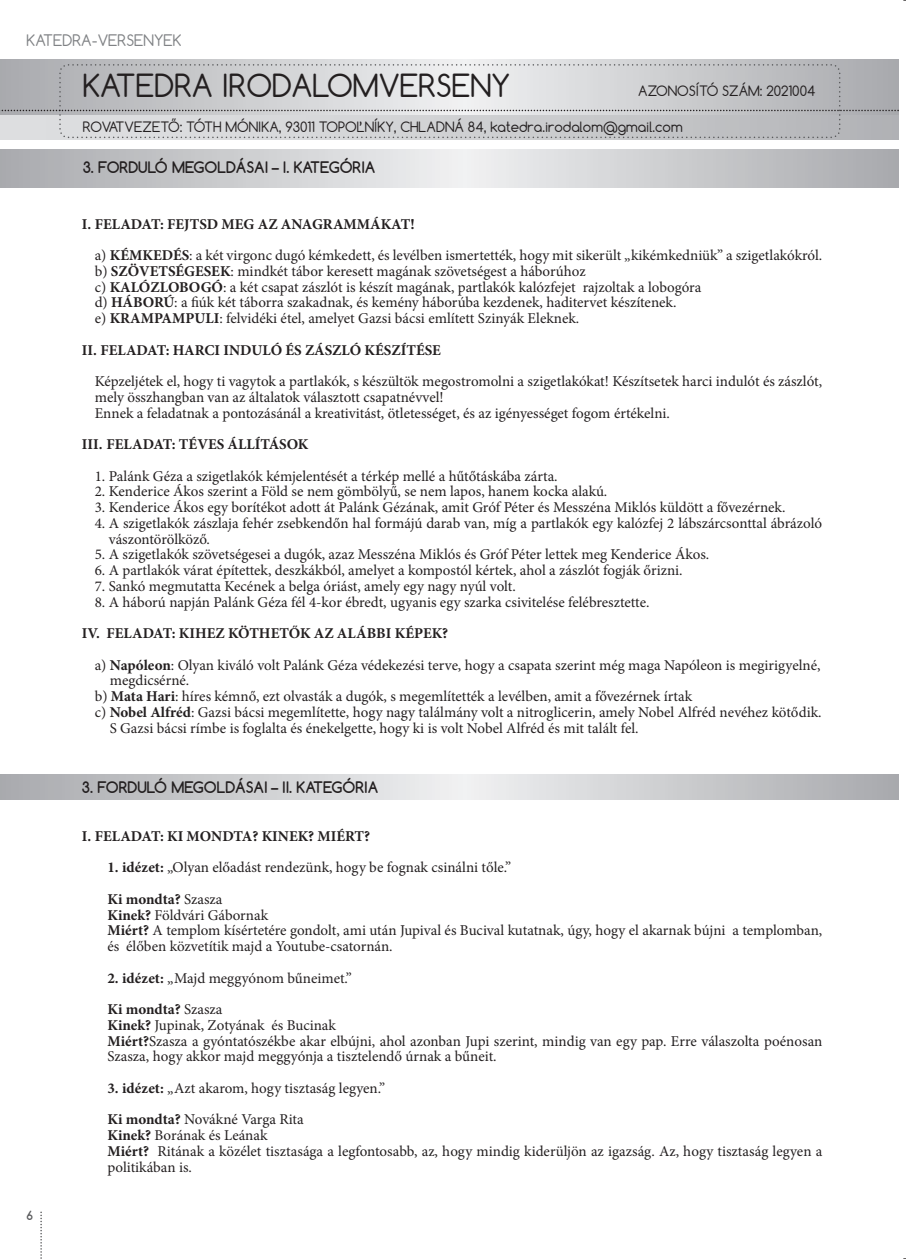
<style>
.page{position:relative;width:906px;height:1259px;background:#fff}
.page>*{position:absolute;margin:0;border:0;box-sizing:border-box;transform-origin:0 0}
.t1{font:30px "Comfortaa";color:#231f20}
.t2{font:15px/15.8px "Minion Pro";color:#231f20}
.t3{font:700 15px "Minion Pro";color:#231f20}
.t4{font:700 15px "Comfortaa";color:#231f20}
.t5{font:15px "Comfortaa";color:#808285}
.t6{font:13.5px "Comfortaa";color:#231f20}
.t7{font:700 12px "Comfortaa";color:#57585a}
.s1{font-weight:700}
</style>
<div class="page">
<svg style="left:0;top:125px;width:898px;height:15px;background:#cacbcd"></svg>
<svg style="left:59px;top:64px;width:781px;height:74px;background:#cbccce"></svg>
<svg style="left:0;top:77px;width:898px;height:48px;background:#cacacd"></svg>
<svg style="left:40px;top:1212px;width:2px;height:47px"></svg>
<p class="t5" style="left:27px;top:34px;width:156px">KATEDRA-VERSENYEK</p>
<h1 class="t1" style="left:83px;top:74px;width:429px">KATEDRA IRODALOMVERSENY</h1>
<p class="t6" style="left:638px;top:86px;width:179px">AZONOSÍTÓ SZÁM: 2021004</p>
<p class="t6" style="left:83px;top:122px;width:601px">ROVATVEZETŐ: TÓTH MÓNIKA, 93011 TOPOĽNÍKY, CHLADNÁ 84, katedra.irodalom@gmail.com</p>
<p class="t4" style="left:83px;top:158px;width:294px">3. FORDULÓ MEGOLDÁSAI – I. KATEGÓRIA</p>
<p class="t2" style="left:95px;top:209px;width:729px;line-height:31.5px;text-indent:-13px"><span class="s1">I. FELADAT: FEJTSD MEG AZ ANAGRAMMÁKAT!<br></span>a) <span class="s1">KÉMKEDÉS</span>: a két virgonc dugó kémkedett, és levélben ismertették, hogy mit sikerült „kikémkedniük” a szigetlakókról.</p>
<p class="t2" style="left:95px;top:264px;width:608px">b) <span class="s1">SZÖVETSÉGESEK</span>: mindkét tábor keresett magának szövetségest a háborúhoz<br>c) <span class="s1">KALÓZLOBOGÓ</span>: a két csapat zászlót is készít magának, partlakók kalózfejet rajzoltak a lobogóra d) <span class="s1">HÁBORÚ</span>: a fiúk két táborra szakadnak, és kemény háborúba kezdenek, haditervet készítenek.<br>e) <span class="s1">KRAMPAMPULI</span>: felvidéki étel, amelyet Gazsi bácsi említett Szinyák Eleknek.</p>
<p class="t3" style="left:82px;top:344px;width:360px">II. FELADAT: HARCI INDULÓ ÉS ZÁSZLÓ KÉSZÍTÉSE</p>
<p class="t2" style="left:95px;top:375px;width:729px">Képzeljétek el, hogy ti vagytok a partlakók, s készültök megostromolni a szigetlakókat! Készítsetek harci indulót és zászlót, mely összhangban van az általatok választott csapatnévvel!<br>Ennek a feladatnak a pontozásánál a kreativitást, ötletességet, és az igényességet fogom értékelni.</p>
<p class="t3" style="left:82px;top:438px;width:228px">III. FELADAT: TÉVES ÁLLÍTÁSOK</p>
<p class="t2" style="left:95px;top:469px;width:464px">1. Palánk Géza a szigetlakók kémjelentését a térkép mellé a hűtőtáskába zárta.</p>
<p class="t2" style="left:95px;top:485px;width:514px">2. Kenderice Ákos szerint a Föld se nem gömbölyű, se nem lapos, hanem kocka alakú.</p>
<p class="t2" style="left:95px;top:501px;width:692px">3. Kenderice Ákos egy borítékot adott át Palánk Gézának, amit Gróf Péter és Messzéna Miklós küldött a fővezérnek.</p>
<p class="t2" style="left:109px;top:516px;width:715px;text-indent:-14px">4. A szigetlakók zászlaja fehér zsebkendőn hal formájú darab van, míg a partlakók egy kalózfej 2 lábszárcsonttal ábrázoló vászontörölköző.</p>
<p class="t2" style="left:95px;top:548px;width:616px">5. A szigetlakók szövetségesei a dugók, azaz Messzéna Miklós és Gróf Péter lettek meg Kenderice Ákos.</p>
<p class="t2" style="left:95px;top:564px;width:589px">6. A partlakók várat építettek, deszkákból, amelyet a kompostól kértek, ahol a zászlót fogják őrizni.</p>
<p class="t2" style="left:95px;top:579px;width:422px">7. Sankó megmutatta Kecének a belga óriást, amely egy nagy nyúl volt.</p>
<p class="t2" style="left:95px;top:595px;width:556px">8. A háború napján Palánk Géza fél 4-kor ébredt, ugyanis egy szarka csivitelése felébresztette.</p>
<p class="t2" style="left:95px;top:619px;width:727px;line-height:31.5px;text-indent:-13px"><span class="s1">IV. FELADAT: KIHEZ KÖTHETŐK AZ ALÁBBI KÉPEK?<br></span>a) <span class="s1">Napóleon</span>: Olyan kiváló volt Palánk Géza védekezési terve, hogy a csapata szerint még maga Napóleon is megirigyelné,</p>
<p class="t2" style="left:110px;top:674px;width:81px">megdicsérné.</p>
<p class="t2" style="left:95px;top:690px;width:599px">b) <span class="s1">Mata Hari</span>: híres kémnő, ezt olvasták a dugók, s megemlítették a levélben, amit a fővezérnek írtak</p>
<p class="t2" style="left:95px;top:705px;width:728px">c) <span class="s1">Nobel Alfréd</span>: Gazsi bácsi megemlítette, hogy nagy találmány volt a nitroglicerin, amely Nobel Alfréd nevéhez kötődik.</p>
<p class="t2" style="left:110px;top:721px;width:530px">S Gazsi bácsi rímbe is foglalta és énekelgette, hogy ki is volt Nobel Alfréd és mit talált fel.</p>
<p class="t7" style="left:26px;top:1208px;width:8px">6</p>
<p class="t4" style="left:82px;top:778px;width:298px">3. FORDULÓ MEGOLDÁSAI – II. KATEGÓRIA</p>
<p class="t3" style="left:82px;top:830px;width:290px">I. FELADAT: KI MONDTA? KINEK? MIÉRT?</p>
<p class="t2" style="left:107px;top:853px;width:405px;line-height:31.5px"><span class="s1">1. idézet:</span> „Olyan előadást rendezünk, hogy be fognak csinálni tőle.”<br><span class="s1">Ki mondta?</span> Szasza</p>
<p class="t2" style="left:107px;top:908px;width:716px"><span class="s1">Kinek?</span> Földvári Gábornak<br><span class="s1">Miért?</span> A templom kísértetére gondolt, ami után Jupival és Bucival kutatnak, úgy, hogy el akarnak bújni a templomban, és élőben közvetítik majd a Youtube-csatornán.</p>
<p class="t2" style="left:107px;top:963px;width:246px;line-height:31.5px"><span class="s1">2. idézet:</span> „Majd meggyónom bűneimet.”<br><span class="s1">Ki mondta?</span> Szasza</p>
<p class="t2" style="left:107px;top:1018px;width:716px"><span class="s1">Kinek?</span> Jupinak, Zotyának és Bucinak<br><span class="s1">Miért?</span>Szasza a gyóntatószékbe akar elbújni, ahol azonban Jupi szerint, mindig van egy pap. Erre válaszolta poénosan<br>Szasza, hogy akkor majd meggyónja a tisztelendő úrnak a bűneit.</p>
<p class="t2" style="left:107px;top:1074px;width:279px;line-height:31.5px"><span class="s1">3. idézet:</span> „Azt akarom, hogy tisztaság legyen.”<br><span class="s1">Ki mondta?</span> Novákné Varga Rita</p>
<p class="t2" style="left:107px;top:1129px;width:716px"><span class="s1">Kinek?</span> Borának és Leának<br><span class="s1">Miért?</span> Ritának a közélet tisztasága a legfontosabb, az, hogy mindig kiderüljön az igazság. Az, hogy tisztaság legyen a politikában is.</p>
</div>
